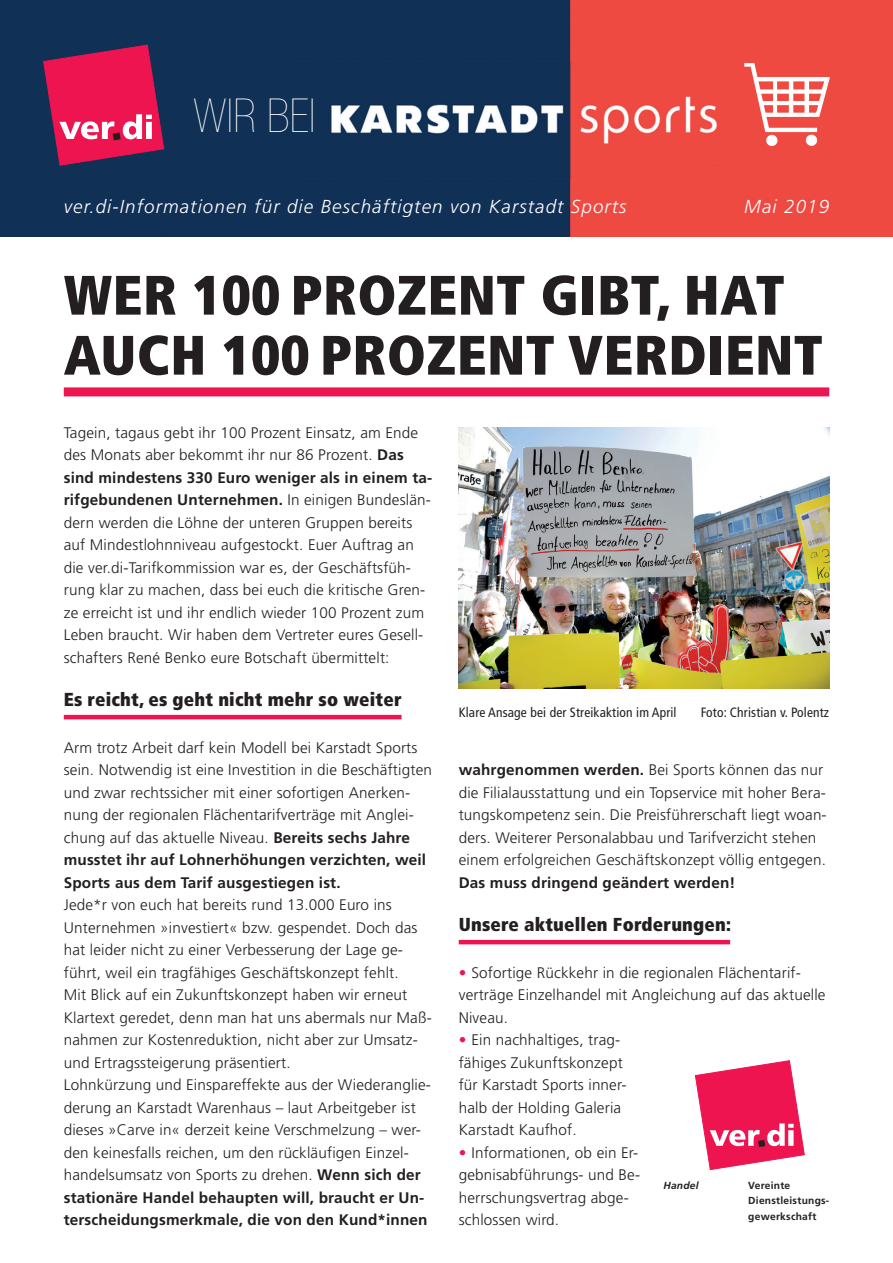
<style>
.page{position:relative;width:893px;height:1263px;background:#fff}
.page>*{position:absolute;margin:0;border:0;box-sizing:border-box;transform-origin:0 0}
.t1{font:900 condensed 55.5px/60px "Frutiger";letter-spacing:.01em;color:#231f20}
.t2{font:900 condensed 46.8px "Helvetica Neue";color:#fff}
.t3{font:italic 300 18.75px "Frutiger";letter-spacing:.06em;color:#fff}
.t4{font:900 condensed 18.75px "Frutiger";letter-spacing:.01em;color:#231f20}
.t5{font:300 15.3px/22.5px "Frutiger";letter-spacing:.01em;color:#231f20}
.t6{font:700 15.3px "Frutiger";letter-spacing:.01em;color:#231f20}
.t7{font:condensed 13.5px "Frutiger";letter-spacing:.01em;color:#231f20}
.t8{font:700 10.2px/15.5px "Frutiger";letter-spacing:.025em;color:#231f20}
.t9{font:italic 700 10.2px "Frutiger";letter-spacing:.025em;color:#231f20}
.s1{font-weight:700}
.s2{color:#ed1450}
</style>
<div class="page">
<hr style="left:64px;top:715px;width:337px;height:4px;background:#ed1450">
<hr style="left:459px;top:940px;width:271px;height:4px;background:#ed1450">
<svg style="left:695px;top:1060px;width:109px;height:110px"></svg>
<div style="left:64px;top:387px;width:765px;height:9px;background:#ed1450"></div>
<img style="left:0;top:0;width:893px;height:236px">
<img style="left:743px;top:60px;width:86px;height:86px">
<svg style="left:43px;top:45px;width:121px;height:120px;background:#bb295c"></svg>
<img style="left:459px;top:427px;width:370px;height:261px">
<h2 class="t2" style="left:193px;top:90px;width:124px">WIR BEI</h2>
<p class="t3" style="left:64px;top:196px;width:564px">ver.di-Informationen für die Beschäftigten von Karstadt Sports</p>
<p class="t3" style="left:744px;top:196px;width:86px">Mai 2019</p>
<h1 class="t1" style="left:64px;top:265px;width:760px">WER 100 PROZENT GIBT, HAT<br>AUCH 100 PROZENT VERDIENT</h1>
<p class="t5" style="left:64px;top:421px;width:370px">Tagein, tagaus gebt ihr 100 Prozent Einsatz, am Ende des Monats aber bekommt ihr nur 86 Prozent. <span class="s1">Das sind mindestens 330 Euro weniger als in einem ta&shy;rifgebundenen Unternehmen.</span> In einigen Bundeslän&shy;dern werden die Löhne der unteren Gruppen bereits auf Mindestlohnniveau aufgestockt. Euer Auftrag an die ver.di-Tarifkommission war es, der Geschäftsfüh&shy;rung klar zu machen, dass bei euch die kritische Gren&shy;ze erreicht ist und ihr endlich wieder 100 Prozent zum Leben braucht. Wir haben dem Vertreter eures Gesell&shy;schafters René Benko eure Botschaft übermittelt:</p>
<p class="t4" style="left:64px;top:688px;width:339px">Es reicht, es geht nicht mehr so weiter</p>
<p class="t5" style="left:64px;top:736px;width:370px">Arm trotz Arbeit darf kein Modell bei Karstadt Sports sein. Notwendig ist eine Investition in die Beschäftigten und zwar rechtssicher mit einer sofortigen Anerken&shy;nung der regionalen Flächentarifverträge mit Anglei&shy;chung auf das aktuelle Niveau. <span class="s1">Bereits sechs Jahre musstet ihr auf Lohnerhöhungen verzichten, weil Sports aus dem Tarif ausgestiegen ist.</span></p>
<p class="t5" style="left:64px;top:894px;width:369px">Jede*r von euch hat bereits rund 13.000 Euro ins Unternehmen »investiert« bzw. gespendet. Doch das hat leider nicht zu einer Verbesserung der Lage ge&shy;führt, weil ein tragfähiges Geschäftskonzept fehlt.<br>Mit Blick auf ein Zukunftskonzept haben wir erneut Klartext geredet, denn man hat uns abermals nur Maß&shy;nahmen zur Kostenreduktion, nicht aber zur Umsatz&shy;und Ertragssteigerung präsentiert.<br>Lohnkürzung und Einspareffekte aus der Wiederanglie&shy;derung an Karstadt Warenhaus – laut Arbeitgeber ist dieses »Carve in« derzeit keine Verschmelzung – wer&shy;den keinesfalls reichen, um den rückläufigen Einzel&shy;handelsumsatz von Sports zu drehen. <span class="s1">Wenn sich der stationäre Handel behaupten will, braucht er Un&shy;terscheidungsmerkmale, die von den Kund*innen</span></p>
<p class="t7" style="left:459px;top:704px;width:219px">Klare Ansage bei der Streikaktion im April</p>
<p class="t7" style="left:701px;top:704px;width:130px">Foto: Christian v. Polentz</p>
<p class="t5" style="left:459px;top:759px;width:369px"><span class="s1">wahrgenommen werden.</span> Bei Sports können das nur die Filialausstattung und ein Topservice mit hoher Bera&shy;tungskompetenz sein. Die Preisführerschaft liegt woan&shy;ders. Weiterer Personalabbau und Tarifverzicht stehen einem erfolgreichen Geschäftskonzept völlig entgegen.</p>
<p class="t6" style="left:459px;top:873px;width:278px">Das muss dringend geändert werden!</p>
<p class="t4" style="left:459px;top:913px;width:274px">Unsere aktuellen Forderungen:</p>
<p class="t5" style="left:459px;top:961px;width:368px"><span class="s2">•</span> Sofortige Rückkehr in die regionalen Flächentarif&shy;verträge Einzelhandel mit Angleichung auf das aktuelle<br>Niveau.</p>
<p class="t5" style="left:459px;top:1029px;width:169px"><span class="s2">•</span> Ein nachhaltiges, trag&shy;fähiges Zukunftskonzept für Karstadt Sports inner&shy;halb der Holding Galeria<br>Karstadt Kaufhof.</p>
<p class="t5" style="left:459px;top:1141px;width:183px"><span class="s2">•</span> Informationen, ob ein Er&shy;gebnisabführungs- und Be&shy;herrschungsvertrag abge&shy;schlossen wird.</p>
<p class="t9" style="left:663px;top:1179px;width:37px">Handel</p>
<p class="t8" style="left:748px;top:1177px;width:83px">Vereinte<br>Dienstleistungs&shy;gewerkschaft</p>
</div>
